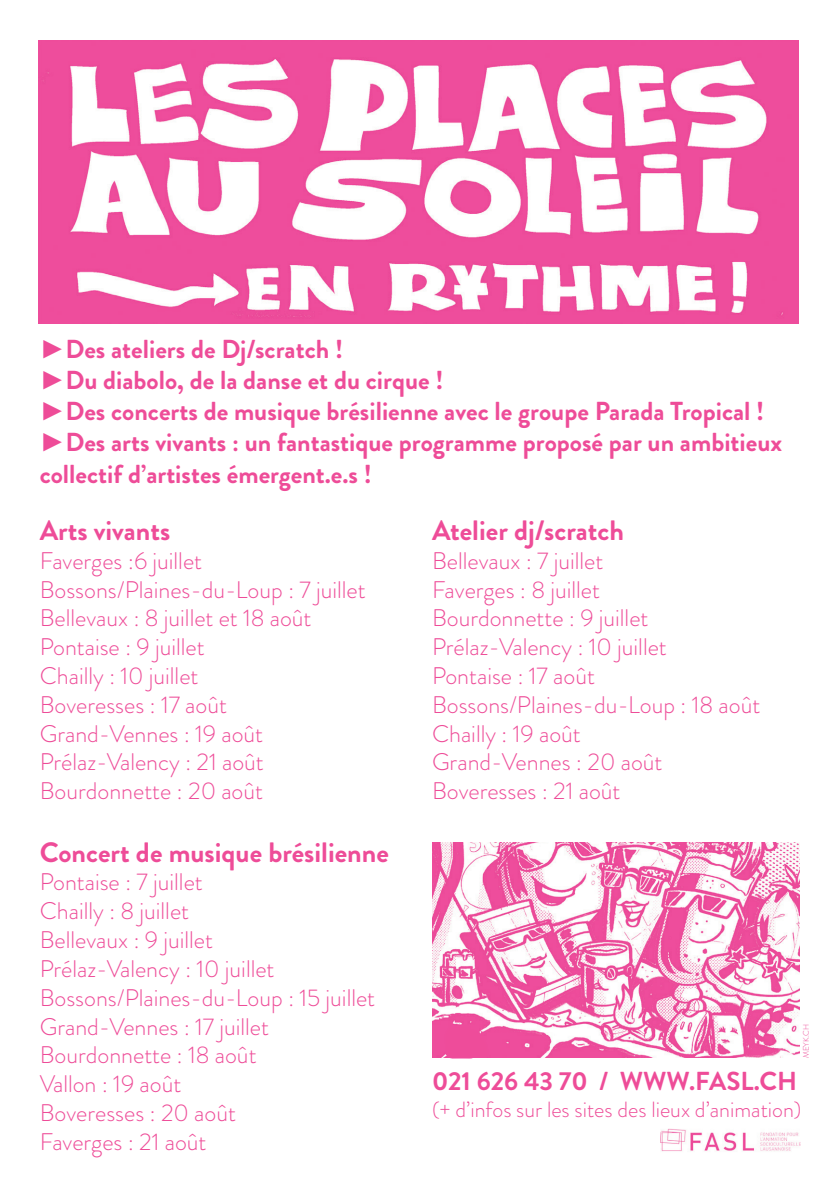
<style>
.page{position:relative;width:840px;height:1191px;background:#fff}
.page>*{position:absolute;margin:0;border:0;box-sizing:border-box;transform-origin:0 0}
.t1{font:700 28px "Brandon Grotesque";color:#ee4c98}
.t2{font:700 26px/31.2px "Brandon Grotesque";color:#ee4c98}
.t3{font:300 24px/28.8px "Brandon Grotesque";color:#ee4c98}
.t4{font:300 22px "Brandon Grotesque";color:#ee4c98}
.t5{font:300 8px "Brandon Grotesque";color:#ed4c98}
.s1{font-family:"Arial"}
</style>
<div class="page">
<img style="left:39px;top:40px;width:759px;height:283px">
<img style="left:432px;top:842px;width:367px;height:215px">
<div style="left:442px;top:1025px;width:47px;height:34px;background:#ee4c9a"></div>
<img style="left:660px;top:1128px;width:139px;height:24px">
<p class="t2" style="left:40px;top:334px;width:305px"><span class="s1">►</span>Des ateliers de Dj/scratch !</p>
<p class="t2" style="left:40px;top:365px;width:405px"><span class="s1">►</span>Du diabolo, de la danse et du cirque !</p>
<p class="t2" style="left:40px;top:396px;width:725px"><span class="s1">►</span>Des concerts de musique brésilienne avec le groupe Parada Tropical !</p>
<p class="t2" style="left:40px;top:427px;width:743px"><span class="s1">►</span>Des arts vivants : un fantastique programme proposé par un ambitieux collectif d’artistes émergent.e.s !</p>
<p class="t1" style="left:40px;top:511px;width:132px">Arts vivants</p>
<p class="t3" style="left:40px;top:546px;width:164px">Faverges :6 juillet</p>
<p class="t3" style="left:40px;top:575px;width:327px">Bossons/Plaines-du-Loup : 7 juillet</p>
<p class="t3" style="left:40px;top:604px;width:273px">Bellevaux : 8 juillet et 18 août</p>
<p class="t3" style="left:40px;top:632px;width:166px">Pontaise : 9 juillet</p>
<p class="t3" style="left:40px;top:661px;width:160px">Chailly : 10 juillet</p>
<p class="t3" style="left:40px;top:690px;width:189px">Boveresses : 17 août</p>
<p class="t3" style="left:40px;top:719px;width:225px">Grand-Vennes : 19 août</p>
<p class="t3" style="left:40px;top:748px;width:225px">Prélaz-Valency : 21 août</p>
<p class="t3" style="left:40px;top:776px;width:225px">Bourdonnette : 20 août</p>
<p class="t1" style="left:40px;top:832px;width:350px">Concert de musique brésilienne</p>
<p class="t3" style="left:40px;top:868px;width:164px">Pontaise : 7 juillet</p>
<p class="t3" style="left:40px;top:896px;width:151px">Chailly : 8 juillet</p>
<p class="t3" style="left:40px;top:925px;width:175px">Bellevaux : 9 juillet</p>
<p class="t3" style="left:40px;top:954px;width:236px">Prélaz-Valency : 10 juillet</p>
<p class="t3" style="left:40px;top:983px;width:337px">Bossons/Plaines-du-Loup : 15 juillet</p>
<p class="t3" style="left:40px;top:1012px;width:231px">Grand-Vennes : 17 juillet</p>
<p class="t3" style="left:40px;top:1040px;width:218px">Bourdonnette : 18 août</p>
<p class="t3" style="left:40px;top:1069px;width:143px">Vallon : 19 août</p>
<p class="t3" style="left:40px;top:1098px;width:198px">Boveresses : 20 août</p>
<p class="t3" style="left:40px;top:1127px;width:168px">Faverges : 21 août</p>
<p class="t1" style="left:432px;top:511px;width:193px">Atelier dj/scratch</p>
<p class="t3" style="left:432px;top:546px;width:173px">Bellevaux : 7 juillet</p>
<p class="t3" style="left:432px;top:575px;width:169px">Faverges : 8 juillet</p>
<p class="t3" style="left:432px;top:604px;width:218px">Bourdonnette : 9 juillet</p>
<p class="t3" style="left:432px;top:632px;width:236px">Prélaz-Valency : 10 juillet</p>
<p class="t3" style="left:432px;top:661px;width:164px">Pontaise : 17 août</p>
<p class="t3" style="left:432px;top:690px;width:329px">Bossons/Plaines-du-Loup : 18 août<br>Chailly : 19 août</p>
<p class="t3" style="left:432px;top:748px;width:232px">Grand-Vennes : 20 août</p>
<p class="t3" style="left:432px;top:776px;width:190px">Boveresses : 21 août</p>
<p class="t5" style="left:800px;top:1058px;width:36px;rotate:-90deg">MEYK.CH</p>
<p class="t2" style="left:432px;top:1066px;width:366px">021 626 43 70 / WWW.FASL.CH</p>
<p class="t4" style="left:432px;top:1094px;width:370px">(+ d’infos sur les sites des lieux d’animation)</p>
</div>
